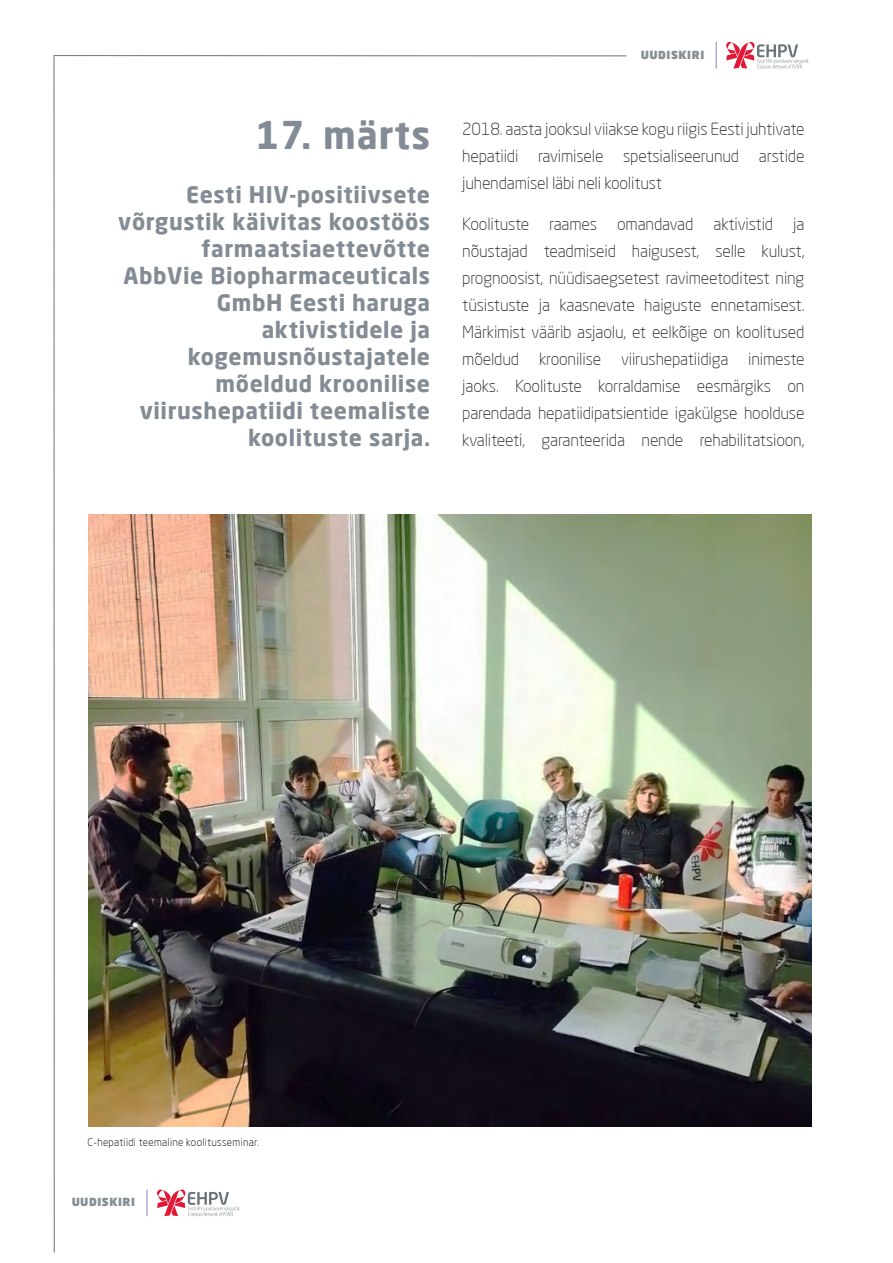
<style>
.page{position:relative;width:893px;height:1263px;background:#fff}
.page>*{position:absolute;margin:0;border:0;box-sizing:border-box;transform-origin:0 0}
.t1{font:700 37.5px "Neo Sans Pro";letter-spacing:.025em;color:#838c94}
.t2{font:700 22.5px/27px "Neo Sans Pro";letter-spacing:.025em;color:#838c94;text-align:right}
.t3{font:300 16.5px/27px "Neo Sans Pro";letter-spacing:-.01em;color:#303030;text-align:justify}
.t4{font:900 10.95px "Neo Sans Pro";letter-spacing:.05em;color:#6a747b}
.t5{font:300 10.5px "Neo Sans Pro";letter-spacing:.025em;color:#000}
</style>
<div class="page">
<img style="left:627px;top:514px;width:185px;height:613px">
<img style="left:53px;top:55px;width:574px;height:1198px">
<svg style="left:147px;top:1189px;width:1px;height:27px"></svg>
<svg style="left:157px;top:1189px;width:82px;height:27px"></svg>
<svg style="left:716px;top:42px;width:1px;height:27px"></svg>
<svg style="left:726px;top:42px;width:83px;height:27px"></svg>
<h1 class="t1" style="left:255px;top:111px;width:176px">17. märts</h1>
<h2 class="t2" style="left:118px;top:180px;width:313px">Eesti HIV-positiivsete võrgustik käivitas koostöös farmaatsiaettevõtte<br>AbbVie Biopharmaceuticals<br>GmbH Eesti haruga aktivistidele ja kogemusnõustajatele mõeldud kroonilise viirushepatiidi teemaliste koolituste sarja.</h2>
<p class="t4" style="left:641px;top:47px;width:65px">UUDISKIRI</p>
<p class="t3" style="left:462px;top:115px;width:344px">2018. aasta jooksul viiakse kogu riigis Eesti juhtivate hepatiidi ravimisele spetsialiseerunud arstide juhendamisel läbi neli koolitust</p>
<p class="t3" style="left:462px;top:210px;width:344px">Koolituste raames omandavad aktivistid ja nõustajad teadmiseid haigusest, selle kulust, prognoosist, nüüdisaegsetest ravimeetoditest ning tüsistuste ja kaasnevate haiguste ennetamisest.<br>Märkimist väärib asjaolu, et eelkõige on koolitused mõeldud kroonilise viirushepatiidiga inimeste jaoks. Koolituste korraldamise eesmärgiks on parendada hepatiidipatsientide igakülgse hoolduse kvaliteeti, garanteerida nende rehabilitatsioon,</p>
<p class="t5" style="left:88px;top:1136px;width:173px">C-hepatiidi teemaline koolitusseminar.</p>
<p class="t4" style="left:71px;top:1195px;width:65px">UUDISKIRI</p>
</div>
